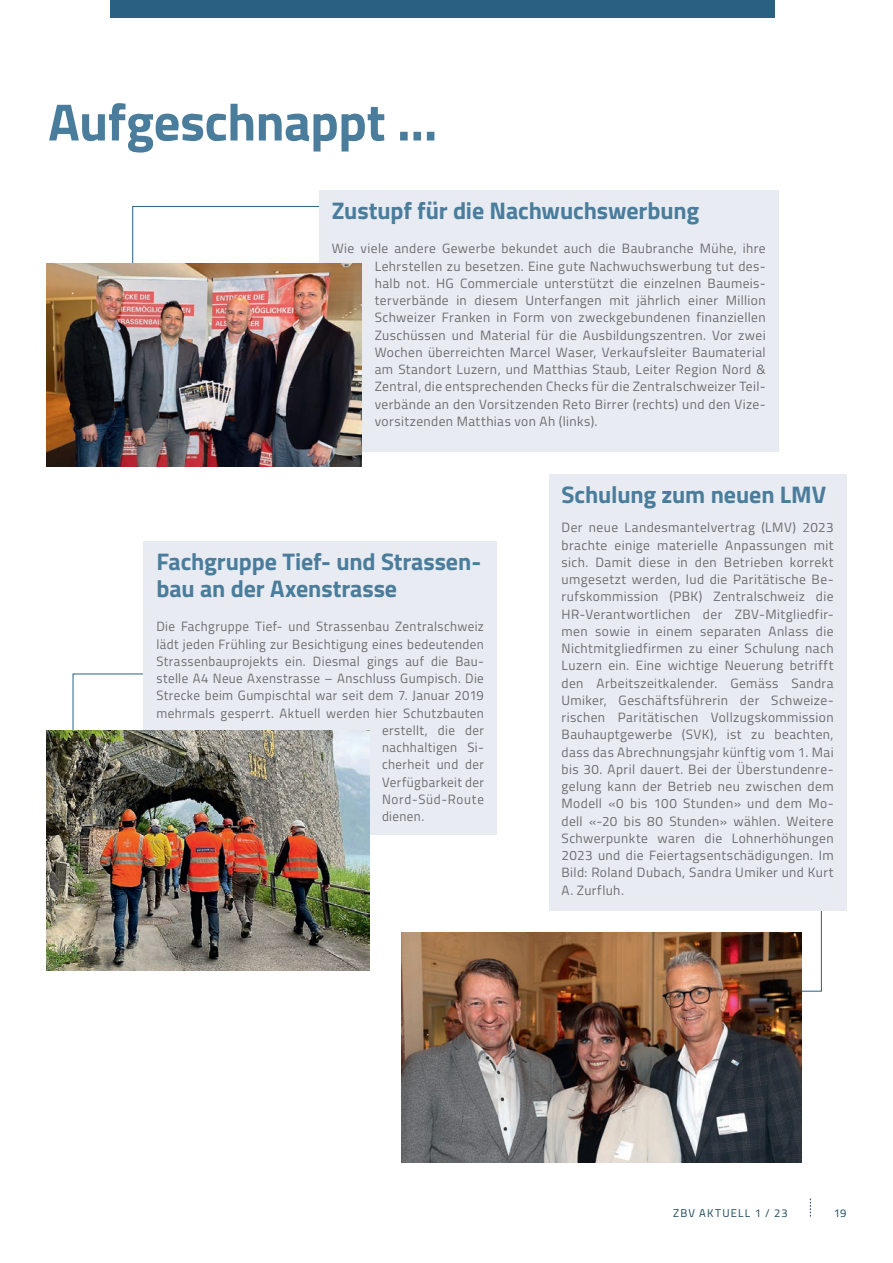
<style>
.page{position:relative;width:893px;height:1263px;background:#fff}
.page>*{position:absolute;margin:0;border:0;box-sizing:border-box;transform-origin:0 0}
.t1{font:700 52.5px "Titillium";letter-spacing:-.01em;color:#4a7c9b}
.t2{font:700 24px/27px "Titillium";letter-spacing:-.005em;color:#4a7c9b}
.t3{font:13.5px/17.2px "Titillium";letter-spacing:.03em;color:#6c6d70;text-align:justify}
.t4{font:13.5px "Titillium";letter-spacing:.055em;color:#6c6d70}
.t5{font:11.25px "Titillium";letter-spacing:.1em;color:#1a475a}
</style>
<div class="page">
<svg style="left:810px;top:1198px;width:1px;height:18px"></svg>
<div style="left:111px;top:0;width:664px;height:18px;background:#2a6183"></div>
<svg style="left:668px;top:910px;width:154px;height:82px"></svg>
<svg style="left:73px;top:673px;width:71px;height:57px"></svg>
<div style="left:144px;top:541px;width:353px;height:294px;background:#e8ecf2"></div>
<img style="left:46px;top:730px;width:323px;height:240px">
<div style="left:319px;top:190px;width:459px;height:261px;background:#e8ecf2"></div>
<svg style="left:132px;top:206px;width:188px;height:57px"></svg>
<img style="left:46px;top:263px;width:316px;height:203px">
<div style="left:549px;top:474px;width:297px;height:436px;background:#e8ecf2"></div>
<img style="left:402px;top:932px;width:399px;height:230px">
<h1 class="t1" style="left:48px;top:82px;width:391px">Aufgeschnappt …</h1>
<h2 class="t2" style="left:332px;top:196px;width:369px">Zustupf für die Nachwuchswerbung</h2>
<p class="t3" style="left:375px;top:239px;width:393px;text-indent:-43px">Wie viele andere Gewerbe bekundet auch die Baubranche Mühe, ihre Lehrstellen zu besetzen. Eine gute Nachwuchswerbung tut des&shy;halb not. HG Commerciale unterstützt die einzelnen Baumeis&shy;terverbände in diesem Unterfangen mit jährlich einer Million Schweizer Franken in Form von zweckgebundenen finanziellen Zuschüssen und Material für die Ausbildungszentren. Vor zwei Wochen überreichten Marcel Waser, Verkaufsleiter Baumaterial am Standort Luzern, und Matthias Staub, Leiter Region Nord &amp; Zentral, die entsprechenden Checks für die Zentralschweizer Teil&shy;verbände an den Vorsitzenden Reto Birrer (rechts) und den Vize&shy;vorsitzenden Matthias von Ah (links).</p>
<h2 class="t2" style="left:156px;top:547px;width:326px">Fachgruppe Tief- und Strassen&shy;bau an der Axenstrasse</h2>
<p class="t3" style="left:156px;top:617px;width:329px">Die Fachgruppe Tief- und Strassenbau Zentralschweiz</p>
<p class="t3" style="left:156px;top:635px;width:329px">lädt jeden Frühling zur Besichtigung eines bedeutenden</p>
<p class="t3" style="left:156px;top:652px;width:329px">Strassenbauprojekts ein. Diesmal gings auf die Bau-</p>
<p class="t3" style="left:156px;top:669px;width:329px">stelle A4 Neue Axenstrasse – Anschluss Gumpisch. Die</p>
<p class="t3" style="left:156px;top:686px;width:329px">Strecke beim Gumpischtal war seit dem 7. Januar 2019</p>
<p class="t3" style="left:156px;top:704px;width:329px">mehrmals gesperrt. Aktuell werden hier Schutzbauten</p>
<p class="t3" style="left:382px;top:721px;width:103px">erstellt, die der</p>
<p class="t3" style="left:382px;top:738px;width:103px">nachhaltigen Si-</p>
<p class="t3" style="left:382px;top:755px;width:103px">cherheit und der</p>
<p class="t3" style="left:382px;top:773px;width:103px">Verfügbarkeit der</p>
<p class="t4" style="left:382px;top:789px;width:103px">Nord-Süd-Route</p>
<p class="t3" style="left:382px;top:807px;width:44px">dienen.</p>
<h2 class="t2" style="left:562px;top:480px;width:266px">Schulung zum neuen LMV</h2>
<p class="t3" style="left:562px;top:518px;width:274px">Der neue Landesmantelvertrag (LMV) 2023 brachte einige materielle Anpassungen mit sich. Damit diese in den Betrieben korrekt umgesetzt werden, lud die Paritätische Be&shy;rufskommission (PBK) Zentralschweiz die HR-Verantwortlichen der ZBV-Mitgliedfir&shy;men sowie in einem separaten Anlass die Nichtmitgliedfirmen zu einer Schulung nach Luzern ein. Eine wichtige Neuerung betrifft den Arbeitszeitkalender. Gemäss Sandra Umiker, Geschäftsführerin der Schweize&shy;rischen Paritätischen Vollzugskommission Bauhauptgewerbe (SVK), ist zu beachten, dass das Abrechnungsjahr künftig vom 1. Mai bis 30. April dauert. Bei der Überstundenre&shy;gelung kann der Betrieb neu zwischen dem Modell «0 bis 100 Stunden» und dem Mo&shy;dell «-20 bis 80 Stunden» wählen. Weitere Schwerpunkte waren die Lohnerhöhungen 2023 und die Feiertagsentschädigungen. Im Bild: Roland Dubach, Sandra Umiker und Kurt A. Zurfluh.</p>
<p class="t5" style="left:673px;top:1204px;width:116px">ZBV AKTUELL 1 / 23</p>
<p class="t5" style="left:834px;top:1204px;width:14px">19</p>
</div>
